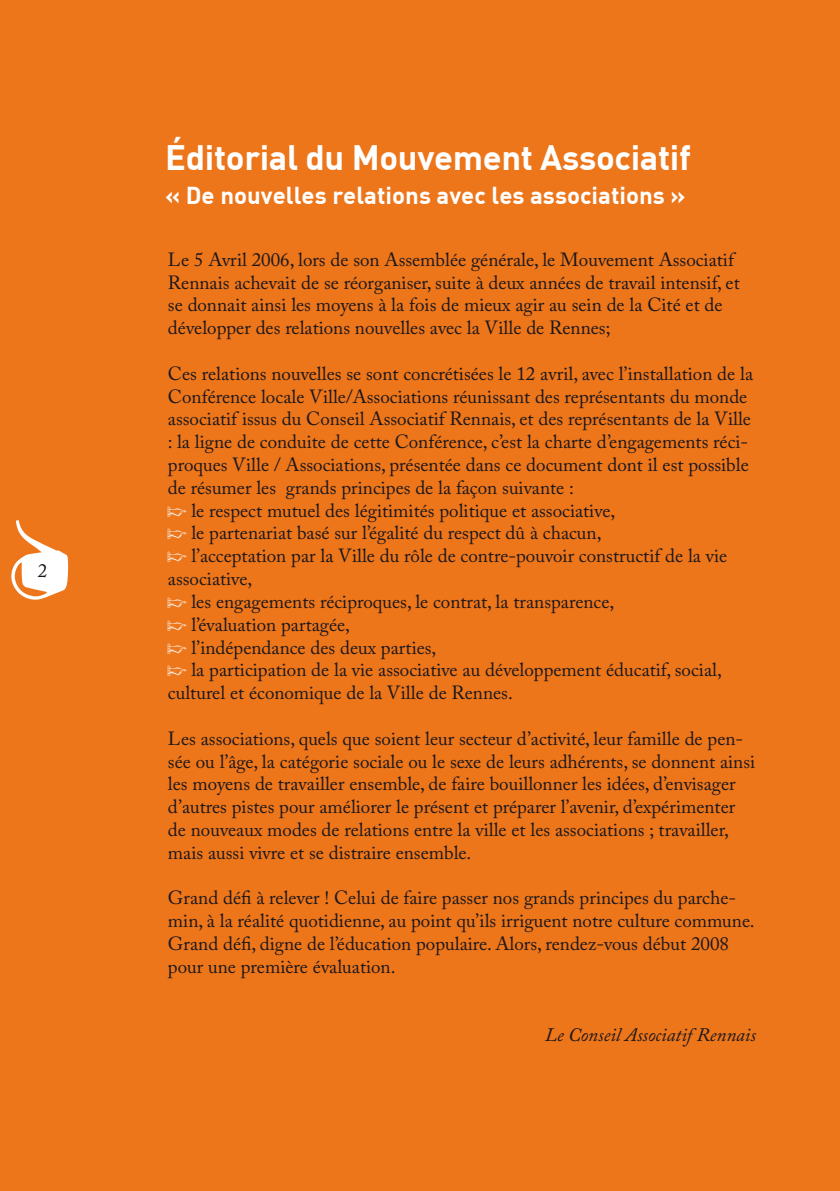
<style>
.page{position:relative;width:840px;height:1191px;background:#fff}
.page>*{position:absolute;margin:0;border:0;box-sizing:border-box;transform-origin:0 0}
.t1{font:700 34.6px "DIN";letter-spacing:-.01em;color:#fff}
.t2{font:700 24px "DIN";color:#fff}
.t3{font:19px/22.8px "Adobe Caslon Pro";color:#1a171c}
.t4{font:italic 19px "Adobe Caslon Pro";color:#1a171c}
.s1{color:#fff}
</style>
<div class="page">
<div style="left:0;top:0;width:839px;height:1191px;background:#ed751a"></div>
<svg style="left:839px;top:0;width:1px;height:1191px"></svg>
<svg style="left:11px;top:520px;width:57px;height:80px"></svg>
<h1 class="t1" style="left:165px;top:134px;width:527px">Éditorial du Mouvement Associatif</h1>
<p class="t2" style="left:165px;top:179px;width:521px">« De nouvelles relations avec les associations »</p>
<p class="t3" style="left:168px;top:248px;width:573px">Le 5 Avril 2006, lors de son Assemblée générale, le Mouvement Associatif Rennais achevait de se réorganiser, suite à deux années de travail intensif, et se donnait ainsi les moyens à la fois de mieux agir au sein de la Cité et de développer des relations nouvelles avec la Ville de Rennes;</p>
<p class="t3" style="left:168px;top:362px;width:586px">Ces relations nouvelles se sont concrétisées le 12 avril, avec l’installation de la Conférence locale Ville/Associations réunissant des représentants du monde associatif issus du Conseil Associatif Rennais, et des représentants de la Ville : la ligne de conduite de cette Conférence, c’est la charte d’engagements réci&shy;proques Ville / Associations, présentée dans ce document dont il est possible de résumer les grands principes de la façon suivante :<br><span class="s1">p</span> le respect mutuel des légitimités politique et associative,<br><span class="s1">p</span> le partenariat basé sur l’égalité du respect dû à chacun,<br><span class="s1">p</span> l’acceptation par la Ville du rôle de contre-pouvoir constructif de la vie associative,<br><span class="s1">p</span> les engagements réciproques, le contrat, la transparence,<br><span class="s1">p</span> l’évaluation partagée,<br><span class="s1">p</span> l’indépendance des deux parties,<br><span class="s1">p</span> la participation de la vie associative au développement éducatif, social, culturel et économique de la Ville de Rennes.</p>
<p class="t3" style="left:168px;top:727px;width:588px">Les associations, quels que soient leur secteur d’activité, leur famille de pen&shy;sée ou l’âge, la catégorie sociale ou le sexe de leurs adhérents, se donnent ainsi les moyens de travailler ensemble, de faire bouillonner les idées, d’envisager d’autres pistes pour améliorer le présent et préparer l’avenir, d’expérimenter de nouveaux modes de relations entre la ville et les associations ; travailler, mais aussi vivre et se distraire ensemble.</p>
<p class="t3" style="left:168px;top:886px;width:588px">Grand défi à relever ! Celui de faire passer nos grands principes du parche&shy;min, à la réalité quotidienne, au point qu’ils irriguent notre culture commune.<br>Grand défi, digne de l’éducation populaire. Alors, rendez-vous début 2008 pour une première évaluation.</p>
<p class="t4" style="left:545px;top:1023px;width:212px">Le Conseil Associatif Rennais</p>
</div>
